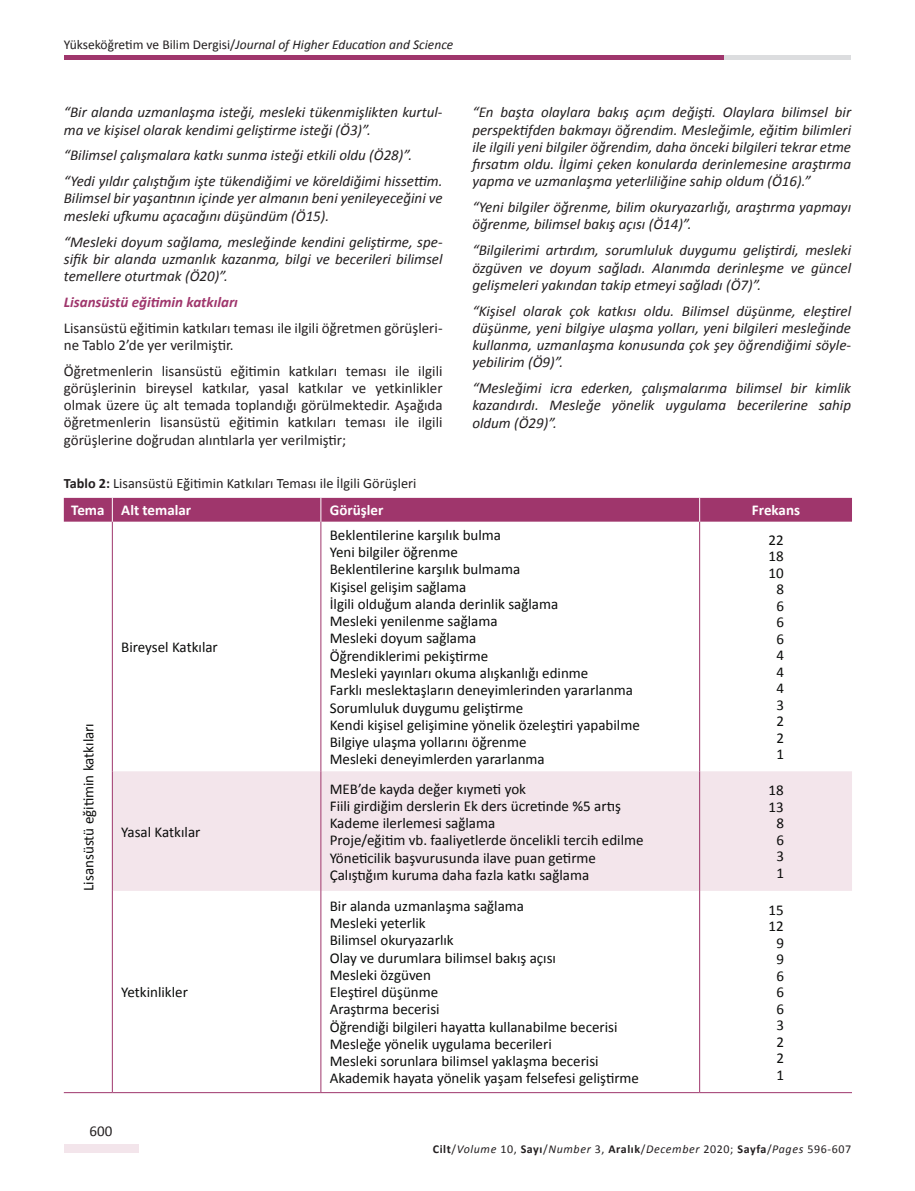
<style>
.page{position:relative;width:915px;height:1191px;background:#fff}
.page>*{position:absolute;margin:0;border:0;box-sizing:border-box;transform-origin:0 0}
.t1{font:italic 15px/17.2px "Calibri";color:#231f20;text-align:justify}
.t2{font:15px/17.2px "Calibri";color:#0b0c0b}
.t3{font:15px/17.2px "Calibri";color:#231f20}
.t4{font:700 15px "Calibri";color:#fff}
.t5{font:italic 700 15px "Calibri";color:#9f366c}
.t6{font:14.25px "Calibri";color:#231f20}
.t7{font:italic 13.5px "Calibri";color:#231f20}
.t8{font:italic 12px "Calibri";letter-spacing:.05em;color:#231f20}
.s1{font-style:normal}
.s2{font-weight:700}
.s3{font-weight:700;font-style:normal}
</style>
<div class="page">
<div style="left:64px;top:1144px;width:74px;height:8px;background:#f3e5eb"></div>
<div style="left:719px;top:55px;width:131px;height:5px;background:#dcdddf"></div>
<div style="left:64px;top:55px;width:659px;height:5px;background:#9f366c"></div>
<div style="left:113px;top:771px;width:738px;height:120px;background:#f3e5eb"></div>
<hr style="left:112px;top:521px;width:1px;height:250px;background:#9f366c">
<hr style="left:320px;top:521px;width:1px;height:250px;background:#9f366c">
<hr style="left:699px;top:521px;width:1px;height:250px;background:#9f366c">
<hr style="left:112px;top:771px;width:1px;height:120px;background:#9f366c">
<hr style="left:320px;top:771px;width:1px;height:120px;background:#9f366c">
<hr style="left:699px;top:771px;width:1px;height:120px;background:#9f366c">
<hr style="left:112px;top:891px;width:1px;height:201px;background:#9f366c">
<hr style="left:320px;top:891px;width:1px;height:201px;background:#9f366c">
<hr style="left:699px;top:891px;width:1px;height:201px;background:#9f366c">
<div style="left:64px;top:498px;width:787px;height:23px;background:#9f366c"></div>
<hr style="left:64px;top:1092px;width:48px;height:1px;background:#9f366c">
<hr style="left:112px;top:1092px;width:209px;height:1px;background:#9f366c">
<hr style="left:321px;top:1092px;width:378px;height:1px;background:#9f366c">
<hr style="left:699px;top:1092px;width:152px;height:1px;background:#9f366c">
<p class="t7" style="left:64px;top:36px;width:391px"><span class="s1">Yükseköğretim ve Bilim Dergisi/</span>Journal of Higher Education and Science</p>
<p class="t1" style="left:64px;top:103px;width:380px">“Bir alanda uzmanlaşma isteği, mesleki tükenmişlikten kurtul&shy;ma ve kişisel olarak kendimi geliştirme isteği (Ö3)”.</p>
<p class="t1" style="left:64px;top:142px;width:380px;line-height:25.8px">“Bilimsel çalışmalara katkı sunma isteği etkili oldu (Ö28)”. “Yedi yıldır çalıştığım işte tükendiğimi ve köreldiğimi hissettim.</p>
<p class="t1" style="left:64px;top:189px;width:380px">Bilimsel bir yaşantının içinde yer almanın beni yenileyeceğini ve mesleki ufkumu açacağını düşündüm (Ö15).</p>
<p class="t1" style="left:64px;top:232px;width:380px">“Mesleki doyum sağlama, mesleğinde kendini geliştirme, spe&shy;sifik bir alanda uzmanlık kazanma, bilgi ve becerileri bilimsel temellere oturtmak (Ö20)”.</p>
<p class="t5" style="left:64px;top:292px;width:176px">Lisansüstü eğitimin katkıları</p>
<p class="t3" style="left:64px;top:319px;width:380px">Lisansüstü eğitimin katkıları teması ile ilgili öğretmen görüşleri&shy;ne Tablo 2’de yer verilmiştir.</p>
<p class="t3" style="left:64px;top:362px;width:380px;text-align:justify">Öğretmenlerin lisansüstü eğitimin katkıları teması ile ilgili görüşlerinin bireysel katkılar, yasal katkılar ve yetkinlikler olmak üzere üç alt temada toplandığı görülmektedir. Aşağıda öğretmenlerin lisansüstü eğitimin katkıları teması ile ilgili görüşlerine doğrudan alıntılarla yer verilmiştir;</p>
<p class="t6" style="left:64px;top:474px;width:354px"><span class="s2">Tablo 2:</span> Lisansüstü Eğitimin Katkıları Teması ile İlgili Görüşleri</p>
<p class="t4" style="left:71px;top:501px;width:121px">Tema Alt temalar</p>
<p class="t4" style="left:329px;top:501px;width:55px">Görüşler</p>
<p class="t4" style="left:751px;top:501px;width:50px">Frekans</p>
<p class="t1" style="left:472px;top:103px;width:380px">“En başta olaylara bakış açım değişti. Olaylara bilimsel bir perspektifden bakmayı öğrendim. Mesleğimle, eğitim bilimleri ile ilgili yeni bilgiler öğrendim, daha önceki bilgileri tekrar etme fırsatım oldu. İlgimi çeken konularda derinlemesine araştırma yapma ve uzmanlaşma yeterliliğine sahip oldum (Ö16).”</p>
<p class="t1" style="left:472px;top:198px;width:380px">“Yeni bilgiler öğrenme, bilim okuryazarlığı, araştırma yapmayı öğrenme, bilimsel bakış açısı (Ö14)”.</p>
<p class="t1" style="left:472px;top:241px;width:380px">“Bilgilerimi artırdım, sorumluluk duygumu geliştirdi, mesleki özgüven ve doyum sağladı. Alanımda derinleşme ve güncel gelişmeleri yakından takip etmeyi sağladı (Ö7)”.</p>
<p class="t1" style="left:472px;top:301px;width:380px">“Kişisel olarak çok katkısı oldu. Bilimsel düşünme, eleştirel düşünme, yeni bilgiye ulaşma yolları, yeni bilgileri mesleğinde kullanma, uzmanlaşma konusunda çok şey öğrendiğimi söyle&shy;yebilirim (Ö9)”.</p>
<p class="t1" style="left:472px;top:379px;width:380px">“Mesleğimi icra ederken, çalışmalarıma bilimsel bir kimlik kazandırdı. Mesleğe yönelik uygulama becerilerine sahip oldum (Ö29)”.</p>
<p class="t2" style="left:121px;top:638px;width:98px">Bireysel Katkılar</p>
<p class="t2" style="left:80px;top:890px;width:169px;rotate:-90deg">Lisansüstü eğitimin katkıları</p>
<p class="t2" style="left:121px;top:823px;width:81px">Yasal Katkılar</p>
<p class="t2" style="left:121px;top:983px;width:68px">Yetkinlikler</p>
<p class="t3" style="left:90px;top:1122px;width:24px">600</p>
<p class="t2" style="left:329px;top:526px;width:311px">Beklentilerine karşılık bulma<br>Yeni bilgiler öğrenme<br>Beklentilerine karşılık bulmama<br>Kişisel gelişim sağlama<br>İlgili olduğum alanda derinlik sağlama<br>Mesleki yenilenme sağlama<br>Mesleki doyum sağlama<br>Öğrendiklerimi pekiştirme<br>Mesleki yayınları okuma alışkanlığı edinme<br>Farklı meslektaşların deneyimlerinden yararlanma Sorumluluk duygumu geliştirme<br>Kendi kişisel gelişimine yönelik özeleştiri yapabilme Bilgiye ulaşma yollarını öğrenme<br>Mesleki deneyimlerden yararlanma</p>
<p class="t2" style="left:768px;top:531px;width:17px;line-height:16.5px;text-align:center">22<br>18<br>10<br>8<br>6<br>6<br>6<br>4<br>4<br>4<br>3<br>2<br>2<br>1</p>
<p class="t2" style="left:329px;top:780px;width:315px">MEB’de kayda değer kıymeti yok<br>Fiili girdiğim derslerin Ek ders ücretinde %5 artış Kademe ilerlemesi sağlama<br>Proje/eğitim vb. faaliyetlerde öncelikli tercih edilme Yöneticilik başvurusunda ilave puan getirme Çalıştığım kuruma daha fazla katkı sağlama</p>
<p class="t2" style="left:768px;top:782px;width:17px;line-height:16.5px;text-align:center">18<br>13<br>8<br>6<br>3<br>1</p>
<p class="t2" style="left:329px;top:897px;width:311px">Bir alanda uzmanlaşma sağlama<br>Mesleki yeterlik<br>Bilimsel okuryazarlık<br>Olay ve durumlara bilimsel bakış açısı<br>Mesleki özgüven<br>Eleştirel düşünme<br>Araştırma becerisi<br>Öğrendiği bilgileri hayatta kullanabilme becerisi<br>Mesleğe yönelik uygulama becerileri<br>Mesleki sorunlara bilimsel yaklaşma becerisi<br>Akademik hayata yönelik yaşam felsefesi geliştirme</p>
<p class="t2" style="left:768px;top:901px;width:17px;line-height:16.5px;text-align:center">15<br>12<br>9<br>9<br>6<br>6<br>6<br>3<br>2<br>2<br>1</p>
<p class="t8" style="left:432px;top:1140px;width:419px"><span class="s3">Cilt</span><span class="s1">/</span>Volume <span class="s1">10,</span> <span class="s3">Sayı</span><span class="s1">/</span>Number <span class="s1">3,</span> <span class="s3">Aralık</span><span class="s1">/</span>December <span class="s1">2020;</span> <span class="s3">Sayfa</span><span class="s1">/</span>Pages <span class="s1">596-607</span></p>
</div>
